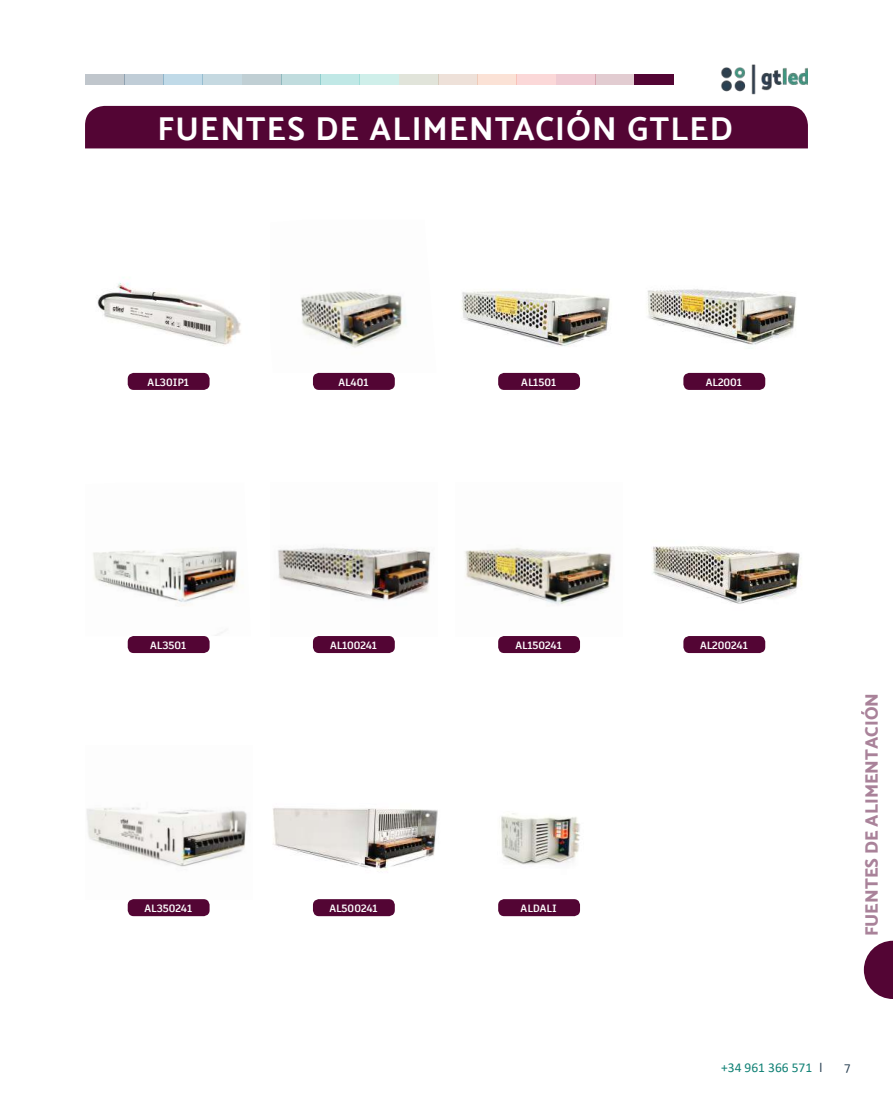
<style>
.page{position:relative;width:893px;height:1106px;background:#fff}
.page>*{position:absolute;margin:0;border:0;box-sizing:border-box;transform-origin:0 0}
.t1{font:700 33px "Catamaran";letter-spacing:.035em;color:#fff}
.t2{font:800 18px "Catamaran";color:#530534}
.t3{font:13.5px "Calibri";color:#108175}
.t4{font:13.5px "Catamaran";color:#273e51}
.t5{font:700 10.5px "Artifakt Element";color:#fff}
.s1{font-family:"Catamaran";color:#273e51}
</style>
<div class="page">
<img style="left:721px;top:64px;width:87px;height:31px">
<svg style="left:864px;top:940px;width:29px;height:59px"></svg>
<div style="left:85px;top:106px;width:723px;height:42px;background:#530534"></div>
<img style="left:97px;top:282px;width:144px;height:91px">
<img style="left:93px;top:550px;width:145px;height:86px">
<img style="left:86px;top:807px;width:161px;height:60px">
<img style="left:301px;top:291px;width:105px;height:82px">
<img style="left:278px;top:547px;width:153px;height:54px">
<img style="left:273px;top:808px;width:165px;height:62px">
<img style="left:461px;top:289px;width:149px;height:84px">
<img style="left:465px;top:547px;width:149px;height:58px">
<img style="left:501px;top:813px;width:79px;height:52px">
<img style="left:647px;top:289px;width:149px;height:84px">
<img style="left:652px;top:546px;width:149px;height:58px">
<div style="left:128px;top:373px;width:82px;height:17px;background:#530534;border-radius:6px"></div>
<div style="left:128px;top:636px;width:82px;height:17px;background:#530534;border-radius:6px"></div>
<div style="left:128px;top:899px;width:82px;height:17px;background:#530534;border-radius:6px"></div>
<div style="left:313px;top:373px;width:82px;height:17px;background:#530534;border-radius:6px"></div>
<div style="left:313px;top:636px;width:82px;height:17px;background:#530534;border-radius:6px"></div>
<div style="left:313px;top:899px;width:82px;height:17px;background:#530534;border-radius:6px"></div>
<div style="left:498px;top:373px;width:82px;height:17px;background:#530534;border-radius:6px"></div>
<div style="left:498px;top:636px;width:82px;height:17px;background:#530534;border-radius:6px"></div>
<div style="left:498px;top:899px;width:82px;height:17px;background:#530534;border-radius:6px"></div>
<div style="left:683px;top:373px;width:82px;height:17px;background:#530534;border-radius:6px"></div>
<div style="left:683px;top:636px;width:82px;height:17px;background:#530534;border-radius:6px"></div>
<div style="left:85px;top:74px;width:39px;height:11px;background:#c0c6cc"></div>
<div style="left:124px;top:74px;width:40px;height:11px;background:#c0cdd7"></div>
<div style="left:164px;top:74px;width:39px;height:11px;background:#c0dae8"></div>
<div style="left:203px;top:74px;width:39px;height:11px;background:#c5d9e1"></div>
<div style="left:242px;top:74px;width:39px;height:11px;background:#c0cfd4"></div>
<div style="left:281px;top:74px;width:39px;height:11px;background:#c0dcde"></div>
<div style="left:320px;top:74px;width:40px;height:11px;background:#c0e8e6"></div>
<div style="left:360px;top:74px;width:39px;height:11px;background:#cfefea"></div>
<div style="left:399px;top:74px;width:39px;height:11px;background:#e1e4da"></div>
<div style="left:438px;top:74px;width:39px;height:11px;background:#eee1d9"></div>
<div style="left:477px;top:74px;width:40px;height:11px;background:#fbe2d6"></div>
<div style="left:517px;top:74px;width:39px;height:11px;background:#fbd8d8"></div>
<div style="left:556px;top:74px;width:39px;height:11px;background:#efcbd3"></div>
<div style="left:595px;top:74px;width:39px;height:11px;background:#e2ccd1"></div>
<div style="left:634px;top:74px;width:40px;height:11px;background:#530534"></div>
<h1 class="t1" style="left:158px;top:109px;width:576px">FUENTES DE ALIMENTACIÓN GTLED</h1>
<p class="t5" style="left:148px;top:374px;width:43px">AL30IP1</p>
<p class="t5" style="left:338px;top:374px;width:32px">AL401</p>
<p class="t5" style="left:521px;top:374px;width:36px">AL1501</p>
<p class="t5" style="left:706px;top:374px;width:38px">AL2001</p>
<p class="t5" style="left:150px;top:637px;width:38px">AL3501</p>
<p class="t5" style="left:144px;top:900px;width:49px">AL350241</p>
<p class="t5" style="left:330px;top:637px;width:48px">AL100241</p>
<p class="t5" style="left:329px;top:900px;width:50px">AL500241</p>
<p class="t5" style="left:516px;top:637px;width:48px">AL150241</p>
<p class="t5" style="left:521px;top:900px;width:38px">ALDALI</p>
<p class="t5" style="left:700px;top:637px;width:49px">AL200241</p>
<h2 class="t2" style="left:861px;top:936px;width:244px;rotate:-90deg">FUENTES DE ALIMENTACIÓN</h2>
<p class="t3" style="left:721px;top:1058px;width:103px">+34 961 366 571 <span class="s1">I</span></p>
<p class="t4" style="left:844px;top:1057px;width:7px">7</p>
</div>
